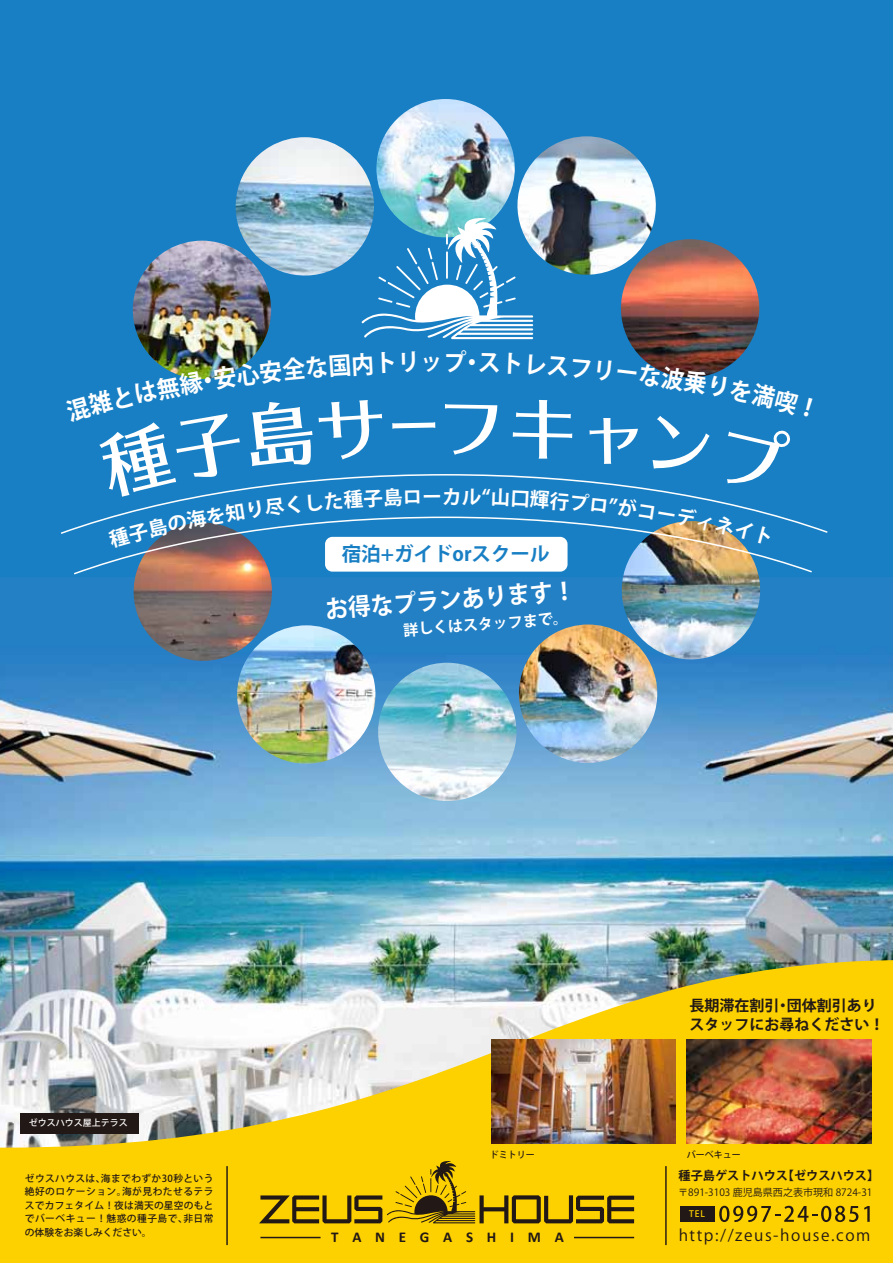
<style>
.page{position:relative;width:893px;height:1263px;background:#fff}
.page>*{position:absolute;margin:0;border:0;box-sizing:border-box;transform-origin:0 0}
.t1{font:700 24px "Koz Go Pr 6 N";color:#fff;scale:.95 1}
.t2{font:700 19.5px "Koz Go Pr 6 N";color:#187fc4}
.t3{font:700 19.5px "Koz Go Pr 6 N";color:#fff}
.t4{font:15.75px "Koz Go Pr 6 N";letter-spacing:.1em;color:#221815}
.t5{font:700 15px/19.5px "Koz Go Pr 6 N";color:#221815}
.t6{font:700 15px "Calibri";letter-spacing:.915em;color:#221815}
.t7{font:700 15px "Koz Go Pr 6 N";color:#fff}
.t8{font:700 12.15px "Koz Go Pr 6 N";color:#221815}
.t9{font:10.05px "Koz Go Pr 6 N";color:#221815}
.t10{font:500 9.75px/13.5px "Koz Go Pr 6 N";letter-spacing:.02em;color:#221815;text-align:justify}
.t11{font:500 9px "Koz Go Pr 6 N";color:#221815}
.t12{font:500 9px "Koz Go Pr 6 N";color:#fff}
.t13{font:500 8.85px "Koz Go Pr 6 N";color:#fdd000}
</style>
<div class="page">
<div style="left:0;top:0;width:893px;height:622px;background:#187fc4"></div>
<img style="left:0;top:578px;width:893px;height:382px">
<img style="left:0;top:960px;width:893px;height:303px">
<svg style="left:259px;top:1161px;width:375px;height:62px;background:#d2ac03"></svg>
<hr style="left:260px;top:1237px;width:61px;height:1px;background:#221815">
<hr style="left:574px;top:1237px;width:60px;height:1px;background:#221815">
<div style="left:679px;top:1206px;width:35px;height:15px;background:#221815"></div>
<svg style="left:719px;top:1206px;width:139px;height:16px;background:#ba9706"></svg>
<svg style="left:864px;top:1206px;width:6px;height:16px"></svg>
<hr style="left:665px;top:1166px;width:2px;height:79px;background:#221815">
<hr style="left:226px;top:1166px;width:2px;height:79px;background:#221815">
<img style="left:687px;top:1040px;width:184px;height:103px">
<img style="left:491px;top:1040px;width:185px;height:103px">
<img style="left:376px;top:99px;width:139px;height:138px;border-radius:69px">
<img style="left:235px;top:137px;width:149px;height:139px">
<img style="left:132px;top:241px;width:149px;height:110px">
<img style="left:124px;top:576px;width:158px;height:95px">
<img style="left:227px;top:625px;width:158px;height:141px">
<img style="left:378px;top:663px;width:138px;height:138px">
<img style="left:509px;top:624px;width:158px;height:149px">
<img style="left:612px;top:576px;width:158px;height:92px">
<img style="left:621px;top:239px;width:139px;height:112px">
<img style="left:508px;top:136px;width:158px;height:149px">
<svg style="left:362px;top:218px;width:171px;height:121px"></svg>
<div style="left:20px;top:1113px;width:118px;height:20px;background:#221815"></div>
<svg style="left:65px;top:351px;width:748px;height:225px"></svg>
<p class="t1" style="left:443px;top:348px;width:26px">プ</p>
<p class="t3" style="left:442px;top:486px;width:21px">カ</p>
<p class="t2" style="left:342px;top:543px;width:209px">宿泊+ガイドorスクール</p>
<p class="t1" style="left:324px;top:595px;width:265px;rotate:-4deg">お得なプランあります！</p>
<p class="t7" style="left:403px;top:621px;width:166px;rotate:-4deg">詳しくはスタッフまで。</p>
<p class="t12" style="left:29px;top:1118px;width:100px">ゼウスハウス屋上テラス</p>
<p class="t10" style="left:25px;top:1172px;width:190px">ゼウスハウスは、海までわずか30秒という絶好のロケーション。海が見わたせるテラスでカフェタイム！夜は満天の星空のもとでバーベキュー！魅惑の種子島で、非日常の体験をお楽しみください。</p>
<p class="t5" style="left:689px;top:996px;width:196px">長期滞在割引・団体割引ありスタッフにお尋ねください！</p>
<p class="t11" style="left:490px;top:1150px;width:46px">ドミトリー</p>
<p class="t11" style="left:687px;top:1150px;width:55px">バーベキュー</p>
<p class="t8" style="left:679px;top:1168px;width:202px">種子島ゲストハウス【ゼウスハウス】</p>
<p class="t9" style="left:678px;top:1186px;width:196px">〒891-3103 鹿児島県西之表市現和 8724-31</p>
<p class="t13" style="left:689px;top:1209px;width:17px">TEL</p>
<p class="t6" style="left:331px;top:1227px;width:234px">TANEGASHIMA</p>
<p class="t4" style="left:679px;top:1226px;width:193px">http://zeus-house.com</p>
</div>
